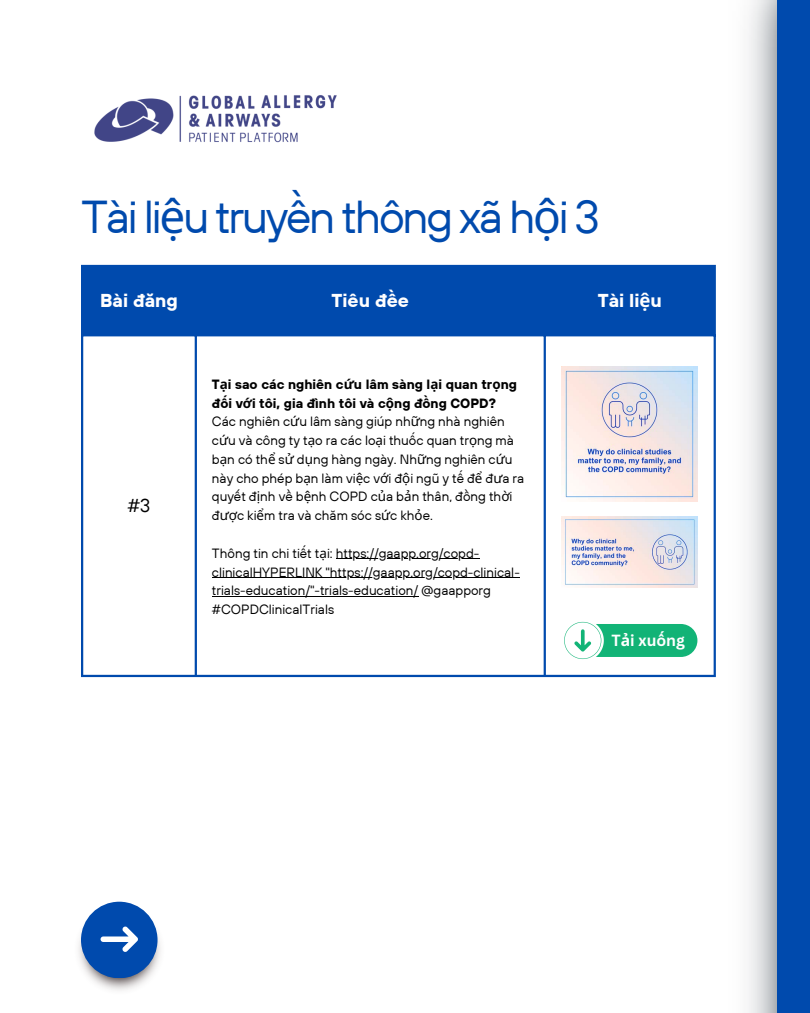
<style>
.page{position:relative;width:810px;height:1013px;background:#fff}
.page>*{position:absolute;margin:0;border:0;box-sizing:border-box;transform-origin:0 0}
.t1{font:46px "TT Hoves";letter-spacing:-.05em;color:#004aad}
.t2{font:700 18.6px "TT Hoves";color:#fff}
.t3{font:18.6px "TT Hoves";color:#000}
.t4{font:700 15.7px "Canva Sans";color:#fff}
.t5{font:13.4px/18.8px "TT Hoves";color:#000}
.t6{font:700 13.4px/18.8px "TT Hoves";color:#000}
.s1{font-family:"Noto Sans"}
</style>
<div class="page">
<img style="left:545px;top:0;width:232px;height:1012px">
<div style="left:777px;top:0;width:33px;height:1012px;background:#004aad"></div>
<img style="left:78px;top:916px;width:83px;height:75px">
<div style="left:81px;top:901px;width:77px;height:77px;background:#004aad;border-radius:50%"></div>
<svg style="left:101px;top:926px;width:37px;height:25px"></svg>
<div style="left:83px;top:267px;width:631px;height:67px;background:#004aad"></div>
<hr style="left:336px;top:558px;width:143px;height:1px;background:#000">
<hr style="left:212px;top:577px;width:308px;height:1px;background:#000">
<hr style="left:212px;top:596px;width:206px;height:1px;background:#000">
<hr style="left:81px;top:267px;width:2px;height:407px;background:#004aad">
<hr style="left:195px;top:267px;width:2px;height:407px;background:#004aad">
<hr style="left:544px;top:267px;width:2px;height:407px;background:#004aad">
<hr style="left:714px;top:267px;width:2px;height:407px;background:#004aad">
<hr style="left:81px;top:265px;width:635px;height:2px;background:#004aad">
<hr style="left:81px;top:334px;width:635px;height:2px;background:#004aad">
<hr style="left:81px;top:674px;width:635px;height:3px;background:#004aad">
<img style="left:94px;top:95px;width:243px;height:48px">
<img style="left:562px;top:516px;width:135px;height:71px">
<img style="left:562px;top:366px;width:135px;height:136px">
<svg style="left:562px;top:619px;width:135px;height:42px"></svg>
<div style="left:606px;top:630px;width:84px;height:23px;background:#12b376"></div>
<p class="t1" style="left:81px;top:187px;width:521px">Tài li<span class="s1">ệ</span>u truyền thông xã h<span class="s1">ộ</span>i 3</p>
<p class="t2" style="left:100px;top:288px;width:79px">Bài đăng</p>
<p class="t2" style="left:332px;top:288px;width:79px">Tiêu đềe</p>
<h1 class="t2" style="left:598px;top:288px;width:66px">Tài li<span class="s1">ệ</span>u</h1>
<p class="t3" style="left:127px;top:493px;width:24px">#3</p>
<p class="t6" style="left:212px;top:374px;width:307px">T<span class="s1">ạ</span>i sao các nghiên c<span class="s1">ứ</span>u lâm sàng l<span class="s1">ạ</span>i quan tr<span class="s1">ọ</span>ng đối v<span class="s1">ớ</span>i tôi, gia đình tôi và c<span class="s1">ộ</span>ng đồng COPD?</p>
<p class="t5" style="left:212px;top:412px;width:314px">Các nghiên c<span class="s1">ứ</span>u lâm sàng giúp nh<span class="s1">ữ</span>ng nhà nghiên c<span class="s1">ứ</span>u và công ty t<span class="s1">ạ</span>o ra các lo<span class="s1">ạ</span>i thuốc quan tr<span class="s1">ọ</span>ng mà b<span class="s1">ạ</span>n có th<span class="s1">ể</span> s<span class="s1">ử</span> d<span class="s1">ụ</span>ng hàng ngày. Nh<span class="s1">ữ</span>ng nghiên c<span class="s1">ứ</span>u này cho phép b<span class="s1">ạ</span>n làm vi<span class="s1">ệ</span>c v<span class="s1">ớ</span>i đ<span class="s1">ộ</span>i ngũ y tế đ<span class="s1">ể</span> đ<span class="s1">ư</span>a ra quyết đ<span class="s1">ị</span>nh về b<span class="s1">ệ</span>nh COPD c<span class="s1">ủ</span>a b<span class="s1">ả</span>n thân, đồng th<span class="s1">ờ</span>i đ<span class="s1">ượ</span>c ki<span class="s1">ể</span>m tra và chăm sóc s<span class="s1">ứ</span>c kh<span class="s1">ỏ</span>e.</p>
<p class="t5" style="left:212px;top:543px;width:269px">Thông tin chi tiết t<span class="s1">ạ</span>i: https://gaapp.org/copd-</p>
<p class="t5" style="left:212px;top:562px;width:309px">clinicalHYPERLINK "https://gaapp.org/copd-clinical&shy;trials-education/"-trials-education/ @gaapporg #COPDClinicalTrials</p>
<p class="t4" style="left:612px;top:629px;width:75px">T<span class="s1">ả</span>i xuống</p>
</div>
